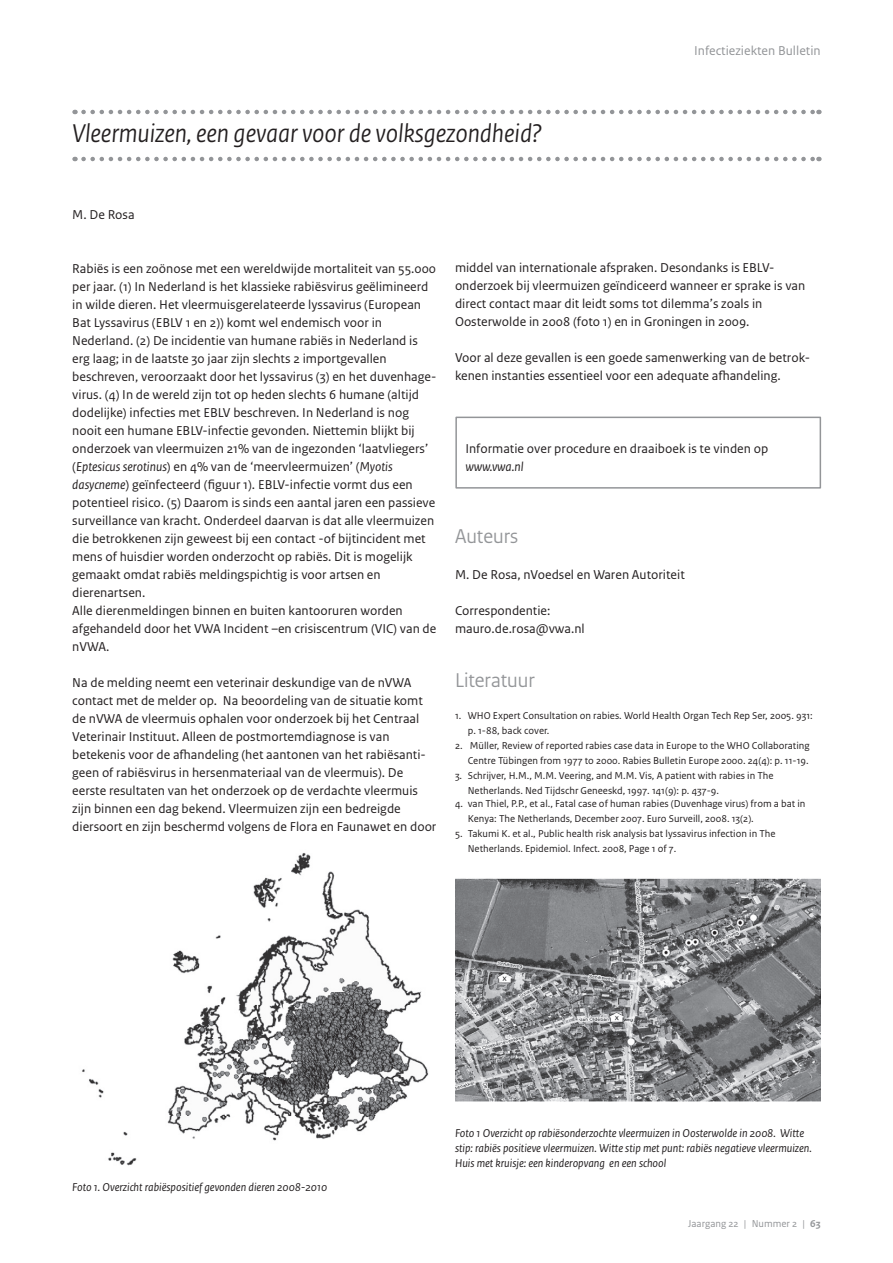
<style>
.page{position:relative;width:893px;height:1263px;background:#fff}
.page>*{position:absolute;margin:0;border:0;box-sizing:border-box;transform-origin:0 0}
.t1{font:italic 27px "Rijksoverheid Sans Heading";color:#231f20}
.t2{font:21px "Rijksoverheid Sans Heading";color:#939598}
.t3{font:13.5px/18px "Rijksoverheid Sans Text";color:#231f20}
.t4{font:13.5px "Rijksoverheid Sans Text";color:#939598}
.t5{font:italic 13.5px "Rijksoverheid Sans Text";color:#231f20}
.t6{font:italic 12px/15px "Rijksoverheid Sans Text";color:#231f20}
.t7{font:10.5px/15px "Rijksoverheid Sans Text";color:#231f20}
.t8{font:10.5px "Rijksoverheid Sans Text";color:#939598}
.s1{font-style:italic}
.s2{font-weight:700}
</style>
<div class="page">
<img style="left:82px;top:853px;width:347px;height:313px">
<img style="left:455px;top:878px;width:366px;height:224px">
<svg style="left:83px;top:110px;width:736px;height:4px"></svg>
<svg style="left:83px;top:157px;width:736px;height:4px"></svg>
<div style="left:455px;top:417px;width:366px;height:72px;border:2px solid #939598"></div>
<h1 class="t1" style="left:72px;top:118px;width:471px">Vleermuizen, een gevaar voor de volksgezondheid?</h1>
<p class="t3" style="left:72px;top:205px;width:64px">M. De Rosa</p>
<p class="t4" style="left:694px;top:43px;width:128px">Infectieziekten Bulletin</p>
<p class="t3" style="left:72px;top:259px;width:366px">Rabiës is een zoönose met een wereldwijde mortaliteit van 55.000 per jaar. (1) In Nederland is het klassieke rabiësvirus geëlimineerd in wilde dieren. Het vleermuisgerelateerde lyssavirus (European Bat Lyssavirus (EBLV 1 en 2)) komt wel endemisch voor in Nederland. (2) De incidentie van humane rabiës in Nederland is erg laag; in de laatste 30 jaar zijn slechts 2 importgevallen beschreven, veroorzaakt door het lyssavirus (3) en het duvenhage&shy;virus. (4) In de wereld zijn tot op heden slechts 6 humane (altijd dodelijke) infecties met EBLV beschreven. In Nederland is nog nooit een humane EBLV-infectie gevonden. Niettemin blijkt bij onderzoek van vleermuizen 21% van de ingezonden ‘laatvliegers’ (<span class="s1">Eptesicus serotinus</span>) en 4% van de ‘meervleermuizen’ (<span class="s1">Myotis dasycneme</span>) geïnfecteerd (figuur 1). EBLV-infectie vormt dus een potentieel risico. (5) Daarom is sinds een aantal jaren een passieve surveillance van kracht. Onderdeel daarvan is dat alle vleermuizen die betrokkenen zijn geweest bij een contact -of bijtincident met mens of huisdier worden onderzocht op rabiës. Dit is mogelijk gemaakt omdat rabiës meldingspichtig is voor artsen en dierenartsen.<br>Alle dierenmeldingen binnen en buiten kantooruren worden afgehandeld door het VWA Incident –en crisiscentrum (VIC) van de nVWA.</p>
<p class="t3" style="left:72px;top:673px;width:366px">Na de melding neemt een veterinair deskundige van de nVWA contact met de melder op. Na beoordeling van de situatie komt de nVWA de vleermuis ophalen voor onderzoek bij het Centraal Veterinair Instituut. Alleen de postmortemdiagnose is van betekenis voor de afhandeling (het aantonen van het rabiësanti&shy;geen of rabiësvirus in hersenmateriaal van de vleermuis). De eerste resultaten van het onderzoek op de verdachte vleermuis zijn binnen een dag bekend. Vleermuizen zijn een bedreigde diersoort en zijn beschermd volgens de Flora en Faunawet en door</p>
<p class="t3" style="left:455px;top:259px;width:352px">middel van internationale afspraken. Desondanks is EBLV&shy;onderzoek bij vleermuizen geïndiceerd wanneer er sprake is van direct contact maar dit leidt soms tot dilemma’s zoals in Oosterwolde in 2008 (foto 1) en in Groningen in 2009.</p>
<p class="t3" style="left:455px;top:349px;width:357px">Voor al deze gevallen is een goede samenwerking van de betrok&shy;kenen instanties essentieel voor een adequate afhandeling.</p>
<p class="t3" style="left:465px;top:439px;width:304px">Informatie over procedure en draaiboek is te vinden op</p>
<p class="t5" style="left:465px;top:459px;width:60px">www.vwa.nl</p>
<h2 class="t2" style="left:455px;top:524px;width:65px">Auteurs</h2>
<p class="t3" style="left:455px;top:565px;width:231px">M. De Rosa, nVoedsel en Waren Autoriteit</p>
<p class="t3" style="left:455px;top:601px;width:131px">Correspondentie: mauro.de.rosa@vwa.nl</p>
<h2 class="t2" style="left:455px;top:668px;width:81px">Literatuur</h2>
<p class="t7" style="left:468px;top:708px;width:346px;text-indent:-13px">1. WHO Expert Consultation on rabies. World Health Organ Tech Rep Ser, 2005. 931: p. 1-88, back cover.</p>
<p class="t7" style="left:455px;top:738px;width:356px;text-align:right">2. Müller, Review of reported rabies case data in Europe to the WHO Collaborating<br>Centre Tübingen from 1977 to 2000. Rabies Bulletin Europe 2000. 24(4): p. 11-19.</p>
<p class="t7" style="left:468px;top:768px;width:307px;text-indent:-13px">3. Schrijver, H.M., M.M. Veering, and M.M. Vis, A patient with rabies in The<br>Netherlands. Ned Tijdschr Geneeskd, 1997. 141(9): p. 437-9.</p>
<p class="t7" style="left:468px;top:796px;width:339px;text-indent:-13px">4. van Thiel, P.P., et al., Fatal case of human rabies (Duvenhage virus) from a bat in<br>Kenya: The Netherlands, December 2007. Euro Surveill, 2008. 13(2).</p>
<p class="t7" style="left:468px;top:826px;width:309px;text-indent:-13px">5. Takumi K. et al., Public health risk analysis bat lyssavirus infection in The<br>Netherlands. Epidemiol. Infect. 2008, Page 1 of 7.</p>
<p class="t6" style="left:72px;top:1179px;width:256px">Foto 1. Overzicht rabiëspositief gevonden dieren 2008-2010</p>
<p class="t6" style="left:455px;top:1125px;width:358px">Foto 1 Overzicht op rabiësonderzochte vleermuizen in Oosterwolde in 2008. Witte stip: rabiës positieve vleermuizen. Witte stip met punt: rabiës negatieve vleermuizen.<br>Huis met kruisje: een kinderopvang en een school</p>
<p class="t8" style="left:688px;top:1217px;width:134px">Jaargang 22 | Nummer 2 | <span class="s2">63</span></p>
</div>
